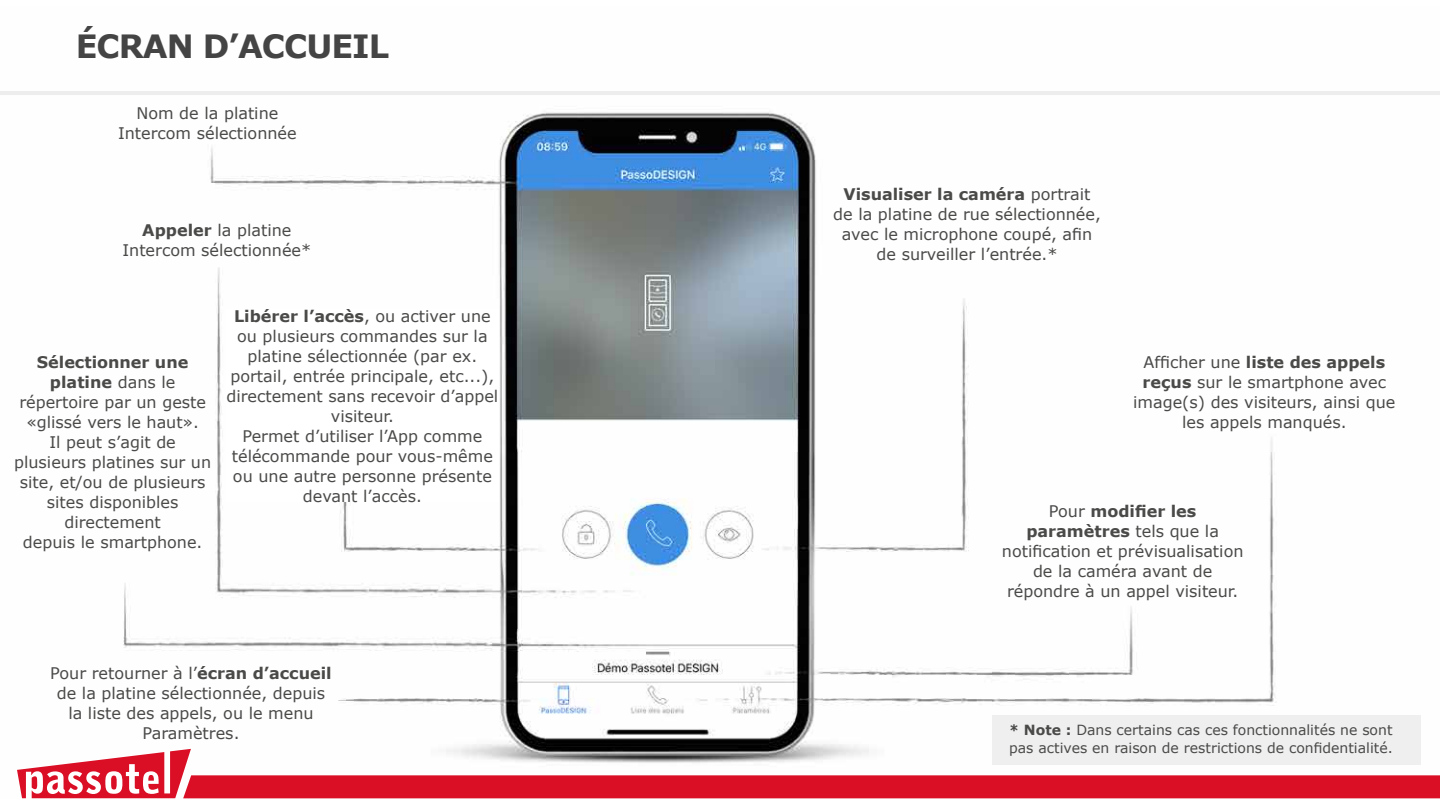
<style>
.page{position:relative;width:1440px;height:811px;background:#fff}
.page>*{position:absolute;margin:0;border:0;box-sizing:border-box;transform-origin:0 0}
.t1{font:700 32px "Verdana";letter-spacing:-.03em;color:#444}
.t2{font:16px/20px "Verdana";color:#4a4a49;text-align:center}
.t3{font:14px/18px "Verdana";color:#4a4a49}
.s1{font-weight:700}
</style>
<div class="page">
<img style="left:123px;top:112px;width:1154px;height:637px">
<svg style="left:17px;top:749px;width:1423px;height:49px"></svg>
<hr style="left:0;top:91px;width:1440px;height:4px;background:#ededed">
<div style="left:226px;top:309px;width:273px;height:192px;background:#fff"></div>
<div style="left:992px;top:715px;width:429px;height:50px;background:#f0f0f0"></div>
<h1 class="t1" style="left:76px;top:25px;width:315px">ÉCRAN D’ACCUEIL</h1>
<p class="t2" style="left:118px;top:104px;width:180px">Nom de la platine<br>Intercom sélectionnée</p>
<p class="t2" style="left:122px;top:221px;width:190px"><span class="s1">Appeler</span> la platine<br>Intercom sélectionnée*</p>
<p class="t2" style="left:14px;top:352px;width:199px"><span class="s1">Sélectionner une platine</span> dans le répertoire par un geste «glissé vers le haut».<br>Il peut s’agit de plusieurs platines sur un site, et/ou de plusieurs sites disponibles directement<br>depuis le smartphone.</p>
<p class="t2" style="left:226px;top:306px;width:273px"><span class="s1">Libérer l’accès</span>, ou activer une ou plusieurs commandes sur la platine sélectionnée (par ex. portail, entrée principale, etc...), directement sans recevoir d’appel visiteur.<br>Permet d’utiliser l’App comme télécommande pour vous-même ou une autre personne présente devant l’accès.</p>
<p class="t2" style="left:50px;top:663px;width:283px">Pour retourner à l’<span class="s1">écran d’accueil </span>de la platine sélectionnée, depuis la liste des appels, ou le menu<br>Paramètres.</p>
<p class="t2" style="left:833px;top:185px;width:269px"><span class="s1">Visualiser la caméra</span> portrait de la platine de rue sélectionnée, avec le microphone coupé, afin de surveiller l’entrée.*</p>
<p class="t2" style="left:1133px;top:352px;width:264px">Afficher une <span class="s1">liste des appels reçus</span> sur le smartphone avec image(s) des visiteurs, ainsi que les appels manqués.</p>
<p class="t2" style="left:1002px;top:501px;width:243px">Pour <span class="s1">modifier les paramètres</span> tels que la notification et prévisualisation de la caméra avant de répondre à un appel visiteur.</p>
<p class="t3" style="left:1009px;top:721px;width:385px"><span class="s1">* Note :</span> Dans certains cas ces fonctionnalités ne sont pas actives en raison de restrictions de confidentialité.</p>
</div>
